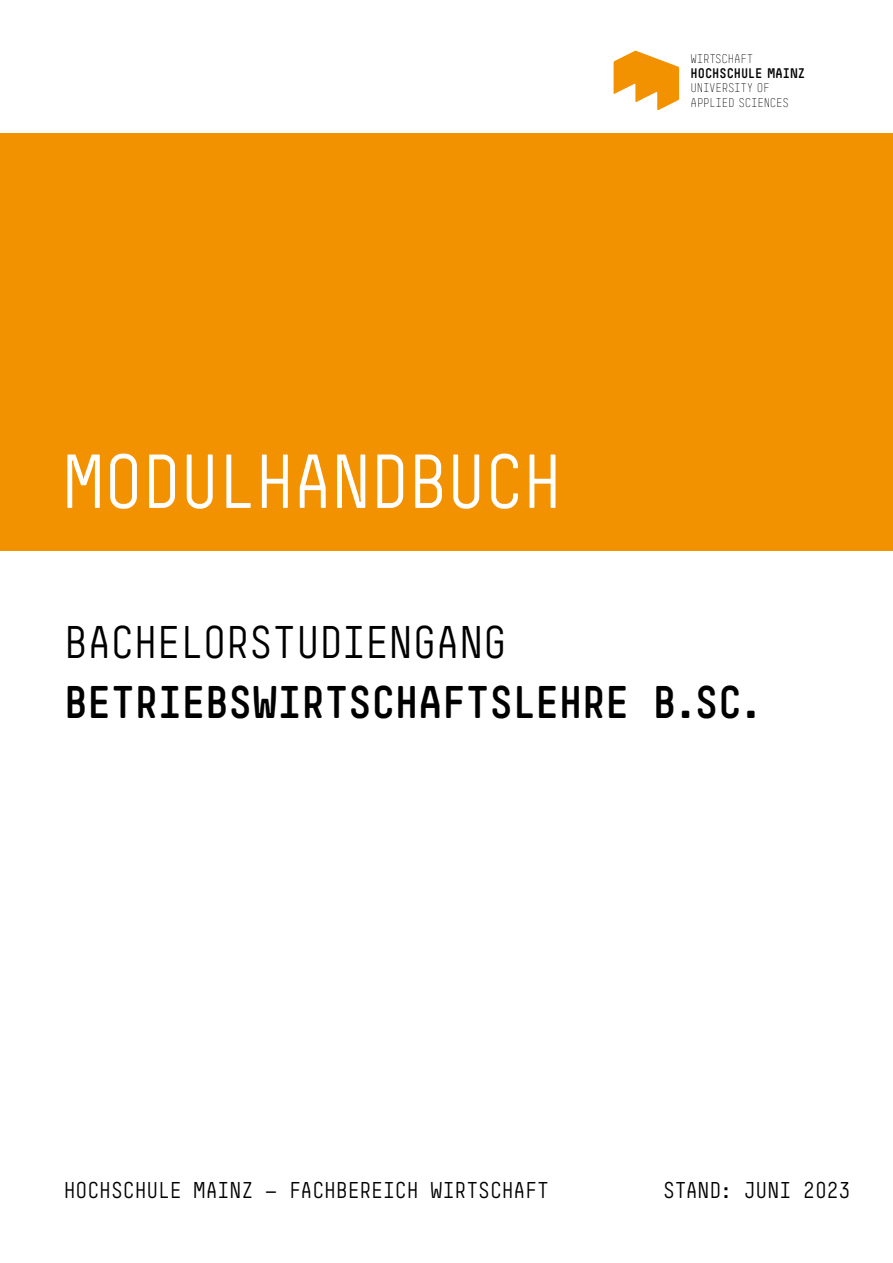
<style>
.page{position:relative;width:893px;height:1263px;background:#fff}
.page>*{position:absolute;margin:0;border:0;box-sizing:border-box;transform-origin:0 0}
.t1{font:75px "Simple Std";letter-spacing:-.015em;color:#fff}
.t2{font:700 45px "Simple Std";letter-spacing:-.005em;color:#000}
.t3{font:45px "Simple Std";letter-spacing:-.01em;color:#000}
.t4{font:22.5px "Simple Std";color:#000}
.t5{font:700 13.65px "Simple Std";color:#000}
.t6{font:300 12.45px/14.5px "Simple Std";letter-spacing:-.025em;color:#000}
</style>
<div class="page">
<svg style="left:614px;top:51px;width:65px;height:58px"></svg>
<div style="left:0;top:134px;width:893px;height:417px;background:#f39200"></div>
<p class="t6" style="left:691px;top:52px;width:64px">WIRTSCHAFT</p>
<p class="t5" style="left:691px;top:65px;width:116px">HOCHSCHULE MAINZ</p>
<p class="t6" style="left:691px;top:81px;width:100px">UNIVERSITY OF<br>APPLIED SCIENCES</p>
<h1 class="t1" style="left:64px;top:440px;width:500px">MODULHANDBUCH</h1>
<h2 class="t3" style="left:64px;top:617px;width:445px">BACHELORSTUDIENGANG</h2>
<h2 class="t2" style="left:64px;top:677px;width:701px">BETRIEBSWIRTSCHAFTSLEHRE B.SC.</h2>
<p class="t4" style="left:64px;top:1177px;width:487px">HOCHSCHULE MAINZ — FACHBEREICH WIRTSCHAFT</p>
<p class="t4" style="left:663px;top:1177px;width:189px">STAND: JUNI 2023</p>
</div>
